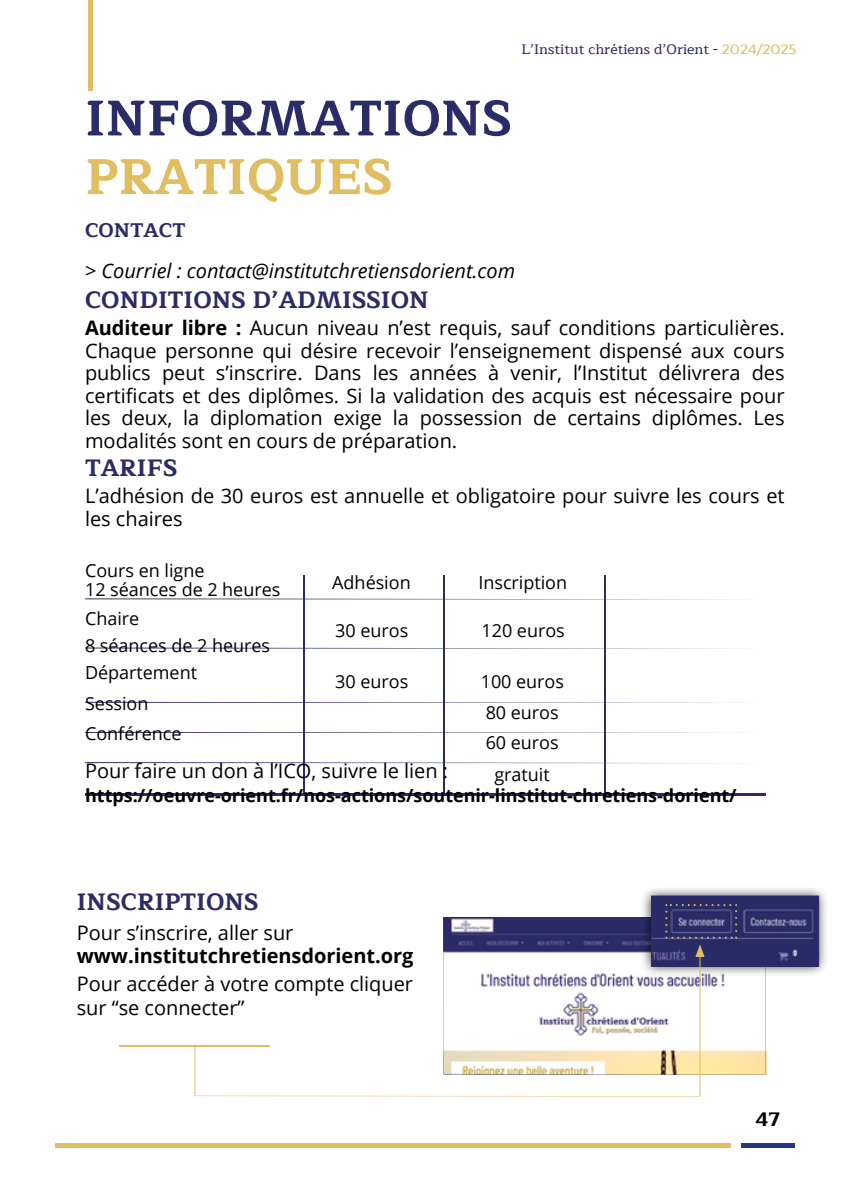
<style>
.page{position:relative;width:851px;height:1190px;background:#fff}
.page>*{position:absolute;margin:0;border:0;box-sizing:border-box;transform-origin:0 0}
.t1{font:700 50px/58.4px "Maitree";color:#292c67}
.t2{font:700 24px "Maitree";color:#292c67}
.t3{font:20px/22.4px "Open Sans";color:#000}
.t4{font:700 20px/22.4px "Open Sans";color:#000}
.t5{font:italic 20px/40.4px "Open Sans";color:#000}
.t6{font:700 20px "Maitree";color:#000}
.t7{font:18px/31px "Open Sans";color:#000}
.t8{font:700 18px "Open Sans";color:#000}
.t9{font:500 14px "Maitree";color:#292c67}
.s1{color:#e1bd61}
.s2{font-family:"Maitree";font-weight:700;font-style:normal;color:#292c67}
.s3{font-style:normal}
.s4{font-weight:700}
.s5{font-weight:400}
</style>
<div class="page">
<hr style="left:88px;top:0;width:4px;height:91px;background:#e1bd61">
<svg style="left:85px;top:598px;width:521px;height:1px"></svg>
<svg style="left:85px;top:647px;width:521px;height:1px"></svg>
<svg style="left:85px;top:702px;width:649px;height:1px"></svg>
<svg style="left:85px;top:732px;width:649px;height:1px"></svg>
<svg style="left:85px;top:762px;width:572px;height:1px"></svg>
<hr style="left:85px;top:793px;width:680px;height:2px;background:#292c67">
<hr style="left:443px;top:575px;width:1px;height:218px;background:#292c67">
<hr style="left:303px;top:575px;width:1px;height:218px;background:#292c67">
<hr style="left:604px;top:575px;width:1px;height:218px;background:#292c67">
<hr style="left:56px;top:1143px;width:674px;height:4px;background:#e1bd61">
<hr style="left:741px;top:1143px;width:53px;height:4px;background:#283583">
<svg style="left:443px;top:917px;width:322px;height:157px"></svg>
<img style="left:640px;top:888px;width:186px;height:87px">
<svg style="left:194px;top:953px;width:506px;height:143px"></svg>
<svg style="left:651px;top:895px;width:168px;height:71px;background:#34356d"></svg>
<hr style="left:120px;top:1045px;width:149px;height:1px;background:#e1bd61">
<h3 class="t9" style="left:521px;top:38px;width:276px">L’Institut chrétiens d’Orient - <span class="s1">2024/2025</span></h3>
<h3 class="t1" style="left:85px;top:90px;width:428px">INFORMATIONS<br><span class="s1">PRATIQUES</span></h3>
<h3 class="t5" style="left:85px;top:209px;width:431px"><span class="s2">CONTACT<br></span><span class="s3">&gt;</span> Courriel : contact@institutchretiensdorient.com</h3>
<h3 class="t2" style="left:85px;top:280px;width:345px">CONDITIONS D’ADMISSION</h3>
<h3 class="t3" style="left:85px;top:316px;width:701px;text-align:justify"><span class="s4">Auditeur libre :</span> Aucun niveau n’est requis, sauf conditions particulières.<br>Chaque personne qui désire recevoir l’enseignement dispensé aux cours publics peut s’inscrire. Dans les années à venir, l’Institut délivrera des certificats et des diplômes. Si la validation des acquis est nécessaire pour les deux, la diplomation exige la possession de certains diplômes. Les modalités sont en cours de préparation.</h3>
<h3 class="t2" style="left:85px;top:448px;width:94px">TARIFS</h3>
<h3 class="t3" style="left:85px;top:484px;width:701px">L’adhésion de 30 euros est annuelle et obligatoire pour suivre les cours et les chaires</h3>
<h3 class="t7" style="left:85px;top:560px;width:197px;line-height:19.6px">Cours en ligne<br>12 séances de 2 heures</h3>
<h3 class="t7" style="left:85px;top:604px;width:186px;line-height:27px">Chaire<br>8 séances de 2 heures<br>Département</h3>
<h3 class="t7" style="left:85px;top:688px;width:98px;line-height:30px">Session<br>Conférence</h3>
<h3 class="t3" style="left:85px;top:758px;width:364px">Pour faire un don à l’ICO, suivre le lien :</h3>
<h3 class="t8" style="left:85px;top:782px;width:653px">https://oeuvre-orient.fr/nos-actions/soutenir-linstitut-chretiens-dorient/</h3>
<p class="t7" style="left:332px;top:566px;width:80px">Adhésion</p>
<p class="t7" style="left:335px;top:614px;width:74px">30 euros</p>
<p class="t7" style="left:335px;top:665px;width:74px">30 euros</p>
<h1 class="t7" style="left:478px;top:566px;width:90px">Inscription</h1>
<h2 class="t7" style="left:481px;top:614px;width:85px">120 euros</h2>
<p class="t7" style="left:480px;top:665px;width:85px;text-align:center">100 euros<br>80 euros<br>60 euros gratuit</p>
<h3 class="t2" style="left:77px;top:882px;width:183px">INSCRIPTIONS</h3>
<h3 class="t4" style="left:77px;top:921px;width:338px"><span class="s5">Pour s’inscrire, aller sur </span>www.institutchretiensdorient.org</h3>
<h3 class="t3" style="left:77px;top:971px;width:338px;line-height:24px">Pour accéder à votre compte cliquer sur “se connecter”</h3>
<h3 class="t6" style="left:755px;top:1103px;width:26px">47</h3>
</div>
